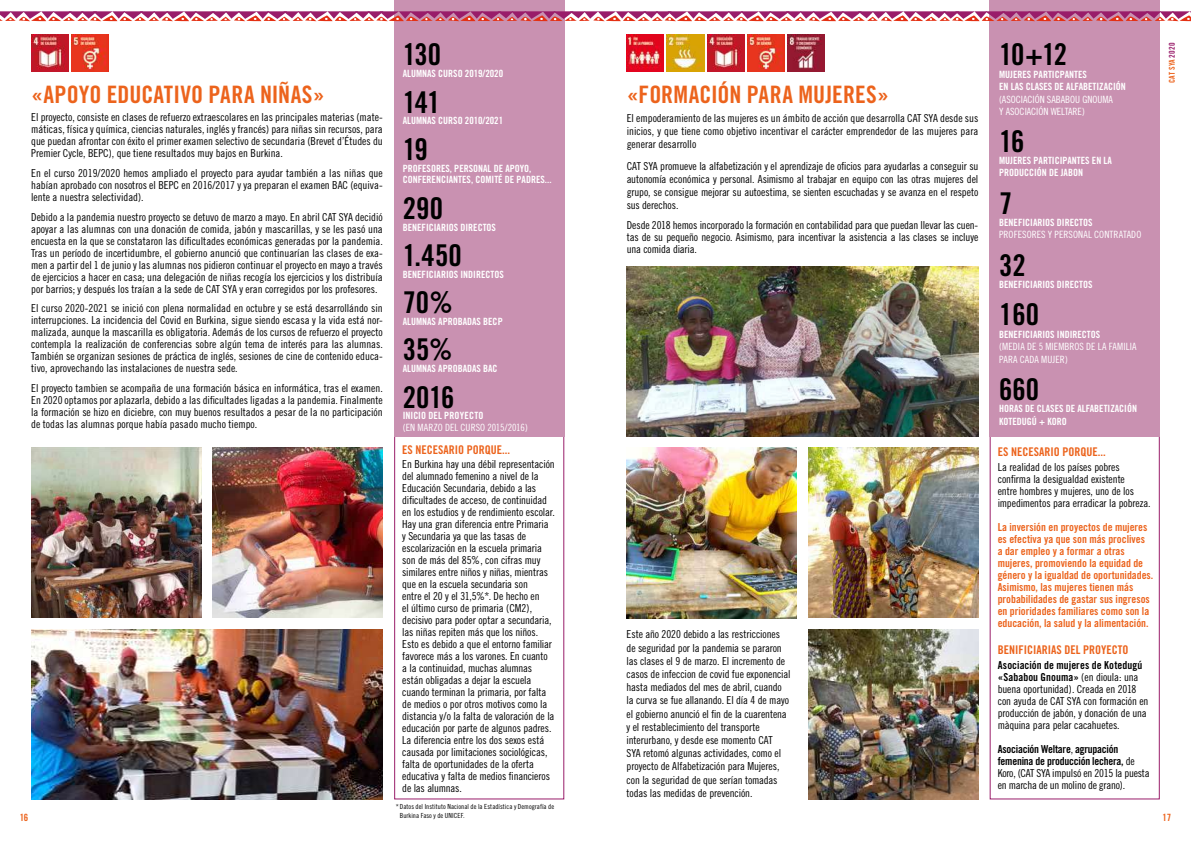
<style>
.page{position:relative;width:1191px;height:842px;background:#fff}
.page>*{position:absolute;margin:0;border:0;box-sizing:border-box;transform-origin:0 0}
.t1{font:30px "Trade Gothic Bold Cond Twenty";color:#000}
.t2{font:24px "Trade Gothic Bold Cond Twenty";letter-spacing:.005em;color:#ec631c}
.t3{font:12px "Trade Gothic Bold Cond Twenty";color:#ec631c}
.t4{font:11px/12px "Trade Gothic Cond Eighteen";letter-spacing:-.01em;color:#000;text-align:justify}
.t5{font:11px/12px "Trade Gothic Bold Cond Twenty";color:#ec631c}
.t6{font:11px/12px "Trade Gothic Bold Cond Twenty";letter-spacing:-.02em;color:#000}
.t7{font:11px/12px "Trade Gothic Bold Cond Twenty";letter-spacing:.005em;color:#000}
.t8{font:10px/12.4px "Trade Gothic Bold Cond Twenty";color:#fff}
.t9{font:10px/12.4px "Trade Gothic Cond Eighteen";color:#fff}
.t10{font:10px "Trade Gothic Bold Cond Twenty";color:#ec631c}
.t11{font:8px "Trade Gothic Bold Cond Twenty";letter-spacing:.03em;color:#ec631c}
.t12{font:7px/9px "Trade Gothic Cond Eighteen";letter-spacing:.005em;color:#000}
.s1{font-family:"Trade Gothic Cond Eighteen"}
.s2{color:#991d6a}
</style>
<div class="page">
<div style="left:989px;top:0;width:170px;height:437px;background:#c991b1"></div>
<img style="left:626px;top:448px;width:170px;height:170px">
<img style="left:808px;top:448px;width:170px;height:170px">
<div style="left:394px;top:403px;width:170px;height:396px;border:1px solid #991d6a"></div>
<div style="left:394px;top:0;width:170px;height:437px;background:#c991b1"></div>
<img style="left:31px;top:448px;width:170px;height:169px">
<img style="left:626px;top:266px;width:352px;height:171px">
<img style="left:31px;top:34px;width:38px;height:37px">
<img style="left:71px;top:34px;width:38px;height:37px">
<img style="left:626px;top:34px;width:38px;height:37px">
<img style="left:667px;top:34px;width:37px;height:37px">
<img style="left:707px;top:34px;width:37px;height:37px">
<img style="left:747px;top:34px;width:37px;height:37px">
<img style="left:787px;top:34px;width:38px;height:37px">
<img style="left:808px;top:629px;width:170px;height:170px">
<img style="left:213px;top:447px;width:170px;height:170px">
<img style="left:31px;top:629px;width:352px;height:170px">
<svg style="left:0;top:11px;width:1191px;height:10px"></svg>
<h2 class="t2" style="left:31px;top:80px;width:295px">«APOYO EDUCATIVO PARA NIÑAS»</h2>
<p class="t4" style="left:31px;top:111px;width:353px">El proyecto, consiste en clases de refuerzo extraescolares en las principales materias (mate&shy;máticas, física y química, ciencias naturales, inglés y francés) para niñas sin recursos, para que puedan afrontar con éxito el primer examen selectivo de secundaria (Brevet d’Études du Premier Cycle, BEPC), que tiene resultados muy bajos en Burkina.</p>
<p class="t4" style="left:31px;top:167px;width:353px">En el curso 2019/2020 hemos ampliado el proyecto para ayudar también a las niñas que habían aprobado con nosotros el BEPC en 2016/2017 y ya preparan el examen BAC (equiva&shy;lente a nuestra selectividad).</p>
<p class="t4" style="left:31px;top:211px;width:353px">Debido a la pandemia nuestro proyecto se detuvo de marzo a mayo. En abril CAT SYA decidió apoyar a las alumnas con una donación de comida, jabón y mascarillas, y se les pasó una encuesta en la que se constataron las dificultades económicas generadas por la pandemia.<br>Tras un período de incertidumbre, el gobierno anunció que continuarían las clases de exa&shy;men a partir del 1 de junio y las alumnas nos pidieron continuar el proyecto en mayo a través de ejercicios a hacer en casa; una delegación de niñas recogía los ejercicios y los distribuía por barrios; y después los traían a la sede de CAT SYA y eran corregidos por los profesores.</p>
<p class="t4" style="left:31px;top:302px;width:353px">El curso 2020-2021 se inició con plena normalidad en octubre y se está desarrollándo sin interrupciones. La incidencia del Covid en Burkina, sigue siendo escasa y la vida está nor&shy;malizada, aunque la mascarilla es obligatoria. Además de los cursos de refuerzo el proyecto contempla la realización de conferencias sobre algún tema de interés para las alumnas.<br>También se organizan sesiones de práctica de inglés, sesiones de cine de contenido educa&shy;tivo, aprovechando las instalaciones de nuestra sede.</p>
<p class="t4" style="left:31px;top:382px;width:353px">El proyecto tambien se acompaña de una formación básica en informática, tras el examen.<br>En 2020 optamos por aplazarla, debido a las dificultades ligadas a la pandemia. Finalmente la formación se hizo en diciebre, con muy buenos resultados a pesar de la no participación de todas las alumnas porque había pasado mucho tiempo.</p>
<h1 class="t1" style="left:403px;top:37px;width:40px">130</h1>
<p class="t8" style="left:403px;top:67px;width:102px">ALUMNAS CURSO 2019/2020</p>
<h1 class="t1" style="left:403px;top:84px;width:39px">141</h1>
<p class="t8" style="left:403px;top:115px;width:102px">ALUMNAS CURSO 2010/2021</p>
<h1 class="t1" style="left:403px;top:131px;width:27px">19</h1>
<p class="t8" style="left:403px;top:162px;width:150px;line-height:11.8px">PROFESORES, PERSONAL DE APOYO,<br>CONFERENCIANTES, COMITÉ DE PADRES...</p>
<h1 class="t1" style="left:403px;top:190px;width:42px">290</h1>
<p class="t8" style="left:403px;top:221px;width:95px">BENEFICIARIOS DIRECTOS</p>
<h1 class="t1" style="left:403px;top:237px;width:61px">1.450</h1>
<p class="t8" style="left:403px;top:268px;width:103px">BENEFICIARIOS INDIRECTOS</p>
<h1 class="t1" style="left:403px;top:284px;width:52px">70%</h1>
<p class="t8" style="left:403px;top:315px;width:101px">ALUMNAS APROBADAS BECP</p>
<h1 class="t1" style="left:403px;top:332px;width:51px">35%</h1>
<p class="t8" style="left:403px;top:362px;width:96px">ALUMNAS APROBADAS BAC</p>
<h1 class="t1" style="left:403px;top:379px;width:53px">2016</h1>
<p class="t8" style="left:403px;top:410px;width:82px">INICIO DEL PROYECTO</p>
<p class="t9" style="left:403px;top:421px;width:127px">(EN MARZO DEL CURSO 2015/2016)</p>
<p class="t3" style="left:402px;top:442px;width:109px">ES NECESARIO PORQUE...</p>
<p class="t4" style="left:402px;top:458px;width:154px;text-align:left">En Burkina hay una débil representación del alumnado femenino a nivel de la Educación Secundaria, debido a las dificultades de acceso, de continuidad en los estudios y de rendimiento escolar.<br>Hay una gran diferencia entre Primaria y Secundaria ya que las tasas de escolarización en la escuela primaria son de más del 85%, con cifras muy similares entre niños y niñas, mientras que en la escuela secundaria son<br>entre el 20 y el 31,5%*. De hecho en<br>el último curso de primaria (CM2), decisivo para poder optar a secundaria, las niñas repiten más que los niños.<br>Esto es debido a que el entorno familiar favorece más a los varones. En cuanto a la continuidad, muchas alumnas están obligadas a dejar la escuela cuando terminan la primaria, por falta de medios o por otros motivos como la distancia y/o la falta de valoración de la educación por parte de algunos padres.<br>La diferencia entre los dos sexos está causada por limitaciones sociológicas, falta de oportunidades de la oferta educativa y falta de medios financieros de las alumnas.</p>
<h2 class="t2" style="left:626px;top:80px;width:264px">«FORMACIÓN PARA MUJERES»</h2>
<p class="t4" style="left:626px;top:112px;width:353px;line-height:13px">El empoderamiento de las mujeres es un ámbito de acción que desarrolla CAT SYA desde sus inicios, y que tiene como objetivo incentivar el carácter emprendedor de las mujeres para generar desarrollo</p>
<p class="t4" style="left:626px;top:159px;width:353px;line-height:13px">CAT SYA promueve la alfabetización y el aprendizaje de oficios para ayudarlas a conseguir su autonomía económica y personal. Asimismo al trabajar en equipo con las otras mujeres del grupo, se consigue mejorar su autoestima, se sienten escuchadas y se avanza en el respeto sus derechos.</p>
<p class="t4" style="left:626px;top:219px;width:353px">Desde 2018 hemos incorporado la formación en contabilidad para que puedan llevar las cuen&shy;tas de su pequeño negocio. Asimismo, para incentivar la asistencia a las clases se incluye una comida diaria.</p>
<p class="t4" style="left:626px;top:628px;width:165px;line-height:13.2px;text-align:left">Este año 2020 debido a las restricciones de seguridad por la pandemia se pararon las clases el 9 de marzo. El incremento de casos de infeccion de covid fue exponencial hasta mediados del mes de abril, cuando la curva se fue allanando. El día 4 de mayo el gobierno anunció el fin de la cuarentena y el restablecimiento del transporte interurbano, y desde ese momento CAT<br>SYA retomó algunas actividades, como el proyecto de Alfabetización para Mujeres, con la seguridad de que serían tomadas todas las medidas de prevención.</p>
<h1 class="t1" style="left:999px;top:37px;width:70px">10+12</h1>
<p class="t8" style="left:999px;top:68px;width:128px">MUJERES PARTICPANTES<br>EN LAS CLASES DE ALFABETIZACIÓN</p>
<p class="t9" style="left:999px;top:93px;width:115px">(ASOCIACIÓN SABABOU GNOUMA<br>Y ASOCIACIÓN WELTARE)</p>
<h1 class="t1" style="left:999px;top:123px;width:27px">16</h1>
<p class="t8" style="left:999px;top:154px;width:114px">MUJERES PARTICIPANTES EN LA<br>PRODUCCIÓN DE JABON</p>
<h1 class="t1" style="left:999px;top:185px;width:15px">7</h1>
<p class="t8" style="left:999px;top:216px;width:95px">BENEFICIARIOS DIRECTOS</p>
<p class="t9" style="left:999px;top:229px;width:144px">PROFESORES Y PERSONAL CONTRATADO</p>
<h1 class="t1" style="left:999px;top:247px;width:28px">32</h1>
<p class="t8" style="left:999px;top:278px;width:95px">BENEFICIARIOS DIRECTOS</p>
<h1 class="t1" style="left:999px;top:296px;width:41px">160</h1>
<p class="t8" style="left:999px;top:328px;width:103px">BENEFICIARIOS INDIRECTOS</p>
<p class="t9" style="left:999px;top:340px;width:139px">(MEDIA DE 5 MIEMBROS DE LA FAMILIA<br>PARA CADA MUJER)</p>
<h1 class="t1" style="left:999px;top:371px;width:41px">660</h1>
<p class="t8" style="left:999px;top:402px;width:139px">HORAS DE CLASES DE ALFABETIZACIÓN<br>KOTEDUGÚ + KORO</p>
<p class="t3" style="left:997px;top:444px;width:109px">ES NECESARIO PORQUE...</p>
<p class="t4" style="left:997px;top:460px;width:154px;text-align:left">La realidad de los países pobres confirma la desigualdad existente<br>entre hombres y mujeres, uno de los impedimentos para erradicar la pobreza.</p>
<p class="t5" style="left:997px;top:520px;width:157px">La inversión en proyectos de mujeres es efectiva ya que son más proclives<br>a dar empleo y a formar a otras mujeres, promoviendo la equidad de género y la igualdad de oportunidades.<br>Asimismo, las mujeres tienen más probabilidades de gastar sus ingresos en prioridades familiares como son la educación, la salud y la alimentación.</p>
<p class="t3" style="left:997px;top:642px;width:132px">BENIFICIARIAS DEL PROYECTO</p>
<p class="t7" style="left:997px;top:659px;width:146px">Asociación de mujeres de Kotedugú «Sababou Gnouma» <span class="s1">(en dioula: una</span></p>
<p class="t4" style="left:997px;top:683px;width:152px;text-align:left">buena oportunidad). Creada en 2018 con ayuda de CAT SYA con formación en producción de jabón, y donación de una màquina para pelar cacahuetes.</p>
<p class="t6" style="left:997px;top:743px;width:138px">Asociación Weltare<span class="s1">,</span> agrupación femenina de producción lechera, <span class="s1">de</span></p>
<p class="t4" style="left:997px;top:767px;width:153px">Koro, (CAT SYA impulsó en 2015 la puesta en marcha de un molino de grano).</p>
<p class="t11" style="left:1167px;top:83px;width:42px;rotate:-90deg">CAT SYA <span class="s2">2020</span></p>
<p class="t12" style="left:400px;top:801px;width:156px;text-indent:-4px">* Datos del Instituto Nacional de la Estadística y Demografía de<br>Burkina Faso y de UNICEF.</p>
<p class="t10" style="left:20px;top:812px;width:10px">16</p>
<p class="t10" style="left:1162px;top:812px;width:10px">17</p>
</div>
